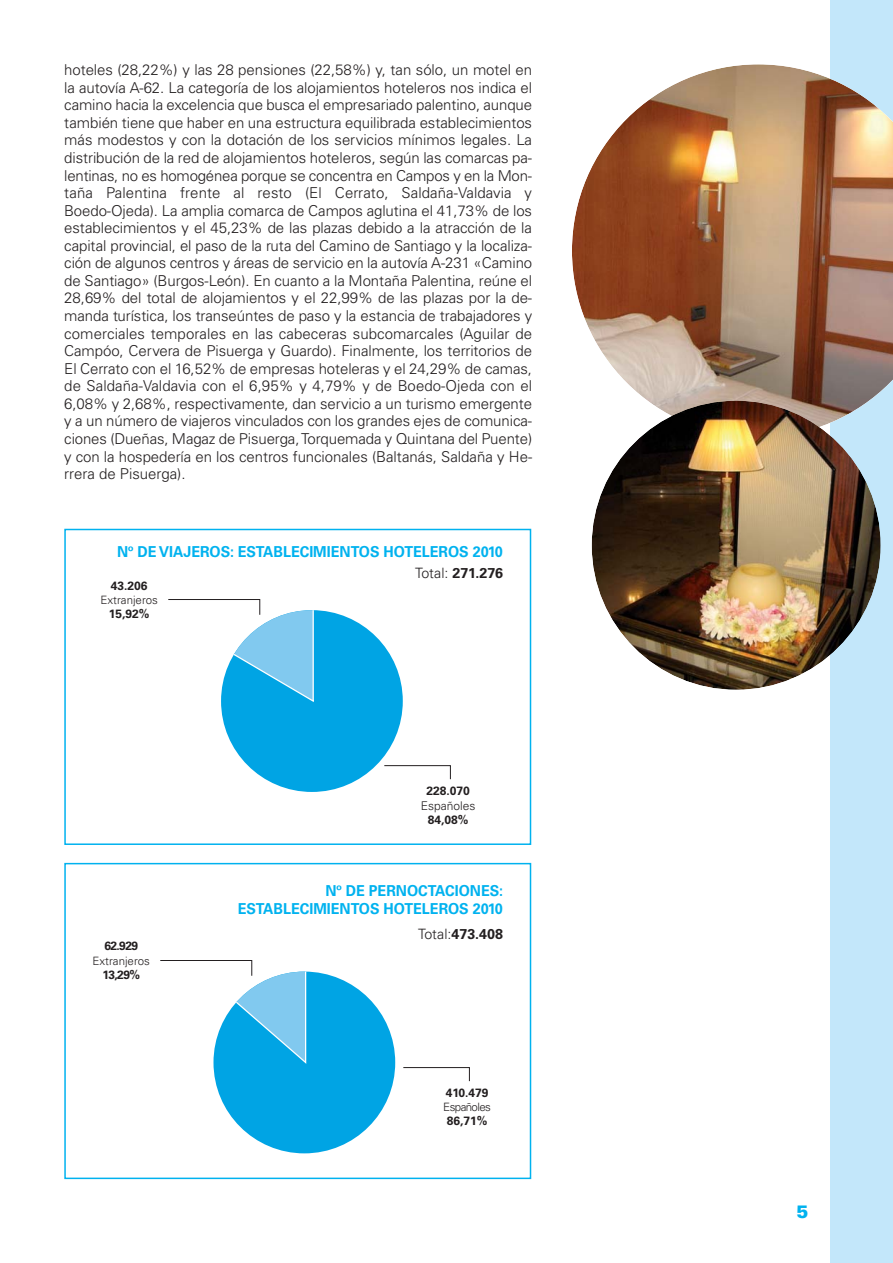
<style>
.page{position:relative;width:893px;height:1263px;background:#fff}
.page>*{position:absolute;margin:0;border:0;box-sizing:border-box;transform-origin:0 0}
.t1{font:900 18px "Univers";color:#00b2ef}
.t2{font:700 15.15px/18.1px "Univers";color:#00b2ef;text-align:right;scale:.95 1}
.t3{font:300 15px/17.5px "Univers";color:#231f20;text-align:justify}
.t4{font:700 14.25px "Univers";color:#231f20}
.t5{font:700 12px "Univers";color:#231f20}
.t6{font:300 12px "Univers";color:#231f20}
.t7{font:300 11.55px "Univers";color:#231f20}
.t8{font:300 11.55px "Univers";letter-spacing:-.05em;color:#231f20}
.s1{font-weight:300}
</style>
<div class="page">
<div style="left:64px;top:528px;width:467px;height:316px;border:2px solid #00b2ef"></div>
<div style="left:830px;top:0;width:63px;height:1262px;background:#c3e7fa"></div>
<div style="left:221px;top:610px;width:182px;height:181px;background:#00a4e4;border-radius:50%"></div>
<svg style="left:168px;top:599px;width:146px;height:104px"></svg>
<svg style="left:384px;top:765px;width:67px;height:14px"></svg>
<div style="left:64px;top:862px;width:467px;height:316px;border:2px solid #00b2ef"></div>
<div style="left:213px;top:971px;width:182px;height:182px;background:#00a4e4;border-radius:50%"></div>
<svg style="left:160px;top:960px;width:147px;height:105px"></svg>
<svg style="left:403px;top:1067px;width:67px;height:14px"></svg>
<img style="left:572px;top:64px;width:321px;height:363px">
<img style="left:592px;top:400px;width:288px;height:289px;border-radius:50%">
<p class="t3" style="left:64px;top:62px;width:469px">hoteles (28,22%) y las 28 pensiones (22,58%) y, tan sólo, un motel en la autovía A-62. La categoría de los alojamientos hoteleros nos indica el camino hacia la excelencia que busca el empresariado palentino, aunque también tiene que haber en una estructura equilibrada establecimientos más modestos y con la dotación de los servicios mínimos legales. La distribución de la red de alojamientos hoteleros, según las comarcas pa&shy;lentinas, no es homogénea porque se concentra en Campos y en la Mon&shy;taña Palentina frente al resto (El Cerrato, Saldaña-Valdavia y Boedo-Ojeda). La amplia comarca de Campos aglutina el 41,73% de los establecimientos y el 45,23% de las plazas debido a la atracción de la capital provincial, el paso de la ruta del Camino de Santiago y la localiza&shy;ción de algunos centros y áreas de servicio en la autovía A-231 «Camino de Santiago» (Burgos-León). En cuanto a la Montaña Palentina, reúne el 28,69% del total de alojamientos y el 22,99% de las plazas por la de&shy;manda turística, los transeúntes de paso y la estancia de trabajadores y comerciales temporales en las cabeceras subcomarcales (Aguilar de Campóo, Cervera de Pisuerga y Guardo). Finalmente, los territorios de El Cerrato con el 16,52% de empresas hoteleras y el 24,29% de camas, de Saldaña-Valdavia con el 6,95% y 4,79% y de Boedo-Ojeda con el 6,08% y 2,68%, respectivamente, dan servicio a un turismo emergente y a un número de viajeros vinculados con los grandes ejes de comunica&shy;ciones (Dueñas, Magaz de Pisuerga, Torquemada y Quintana del Puente) y con la hospedería en los centros funcionales (Baltanás, Saldaña y He&shy;rrera de Pisuerga).</p>
<p class="t2" style="left:117px;top:543px;width:407px">Nº DE VIAJEROS: ESTABLECIMIENTOS HOTELEROS 2010</p>
<p class="t4" style="left:415px;top:568px;width:89px"><span class="s1">Total:</span> 271.276</p>
<p class="t5" style="left:111px;top:580px;width:38px">43.206</p>
<p class="t7" style="left:101px;top:595px;width:59px">Extranjeros</p>
<p class="t5" style="left:109px;top:609px;width:42px">15,92%</p>
<p class="t5" style="left:426px;top:786px;width:45px">228.070</p>
<p class="t6" style="left:421px;top:800px;width:56px">Españoles</p>
<p class="t5" style="left:428px;top:815px;width:42px">84,08%</p>
<p class="t5" style="left:104px;top:941px;width:35px">62.929</p>
<p class="t7" style="left:93px;top:956px;width:59px">Extranjeros</p>
<p class="t5" style="left:102px;top:969px;width:39px">13,29%</p>
<p class="t2" style="left:238px;top:882px;width:281px">Nº DE PERNOCTACIONES:<br>ESTABLECIMIENTOS HOTELEROS 2010</p>
<p class="t4" style="left:418px;top:928px;width:86px"><span class="s1">Total:</span>473.408</p>
<p class="t5" style="left:446px;top:1088px;width:44px">410.479</p>
<p class="t8" style="left:443px;top:1102px;width:49px">Españoles</p>
<p class="t5" style="left:447px;top:1116px;width:42px">86,71%</p>
<p class="t1" style="left:796px;top:1204px;width:14px">5</p>
</div>
